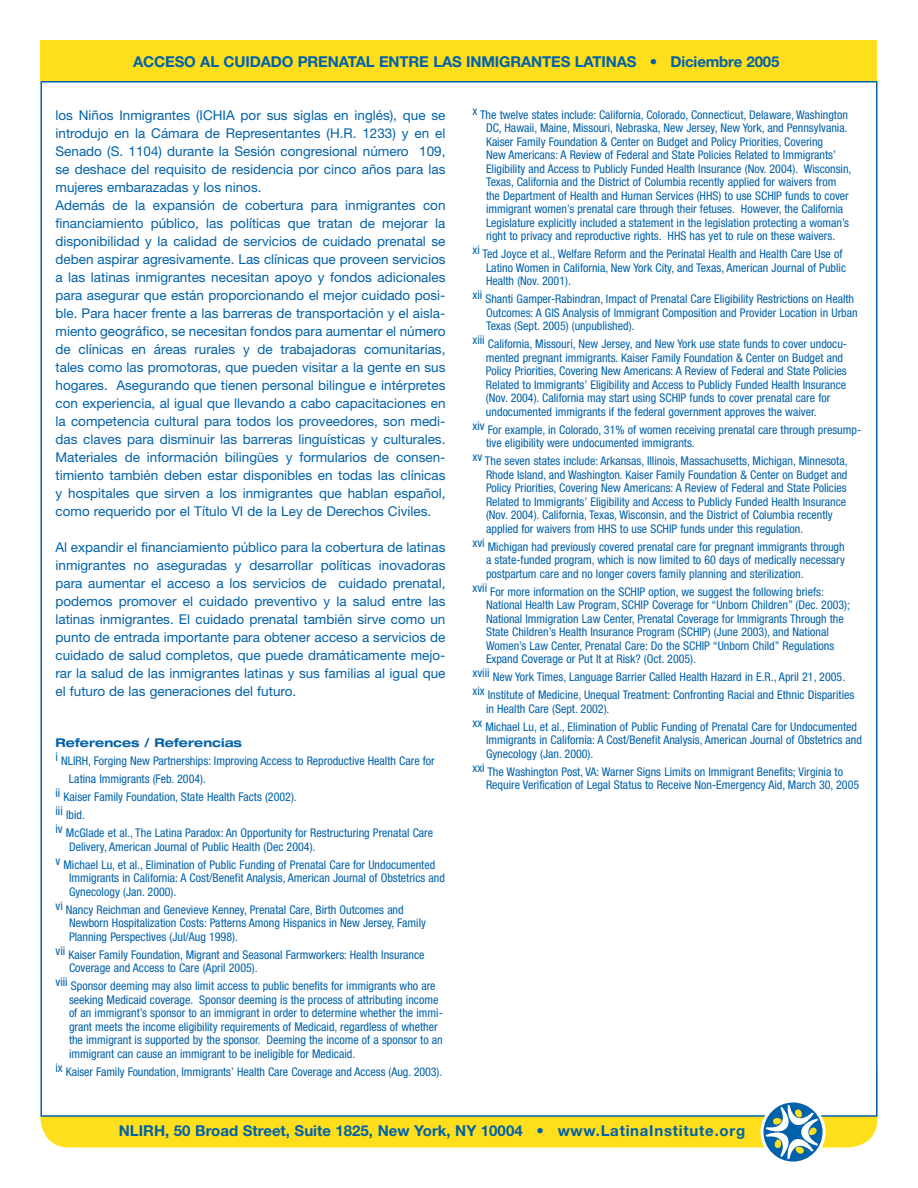
<style>
.page{position:relative;width:918px;height:1188px;background:#fff}
.page>*{position:absolute;margin:0;border:0;box-sizing:border-box;transform-origin:0 0}
.t1{font:700 15px "Helvetica Neue";letter-spacing:-.01em;color:#0161aa}
.t2{font:13.5px/18px "Helvetica Neue";color:#0161aa}
.t3{font:condensed 12px/13.5px "Helvetica Neue";color:#0161aa}
.t4{font:700 expanded 12px "Helvetica Neue";color:#0161aa}
</style>
<div class="page">
<div style="left:40px;top:1117px;width:838px;height:30px;background:#ffdf1b"></div>
<div style="left:40px;top:40px;width:838px;height:41px;background:#ffdf1b"></div>
<svg style="left:762px;top:1101px;width:62px;height:62px"></svg>
<svg style="left:765px;top:1105px;width:53px;height:54px"></svg>
<div style="left:760px;top:1100px;width:66px;height:65px;border:3px solid #fff;border-radius:50%"></div>
<p class="t1" style="left:133px;top:52px;width:648px">ACCESO AL CUIDADO PRENATAL ENTRE LAS INMIGRANTES LATINAS • Diciembre 2005</p>
<p class="t2" style="left:56px;top:106px;width:392px">los Niños Inmigrantes (ICHIA por sus siglas en inglés), que se introdujo en la Cámara de Representantes (H.R. 1233) y en el Senado (S. 1104) durante la Sesión congresional número 109, se deshace del requisito de residencia por cinco años para las mujeres embarazadas y los ninos.<br>Además de la expansión de cobertura para inmigrantes con financiamiento público, las políticas que tratan de mejorar la disponibilidad y la calidad de servicios de cuidado prenatal se deben aspirar agresivamente. Las clínicas que proveen servicios a las latinas inmigrantes necesitan apoyo y fondos adicionales para asegurar que están proporcionando el mejor cuidado posi&shy;ble. Para hacer frente a las barreras de transportación y el aisla&shy;miento geográfico, se necesitan fondos para aumentar el número de clínicas en áreas rurales y de trabajadoras comunitarias, tales como las promotoras, que pueden visitar a la gente en sus hogares. Asegurando que tienen personal bilingue e intérpretes con experiencia, al igual que llevando a cabo capacitaciones en la competencia cultural para todos los proveedores, son medi&shy;das claves para disminuir las barreras linguísticas y culturales.<br>Materiales de información bilingües y formularios de consen&shy;timiento también deben estar disponibles en todas las clínicas y hospitales que sirven a los inmigrantes que hablan español, como requerido por el Título VI de la Ley de Derechos Civiles.</p>
<p class="t2" style="left:56px;top:538px;width:392px;text-align:justify">Al expandir el financiamiento público para la cobertura de latinas inmigrantes no aseguradas y desarrollar políticas inovadoras para aumentar el acceso a los servicios de cuidado prenatal, podemos promover el cuidado preventivo y la salud entre las latinas inmigrantes. El cuidado prenatal también sirve como un punto de entrada importante para obtener acceso a servicios de cuidado de salud completos, que puede dramáticamente mejo&shy;rar la salud de las inmigrantes latinas y sus familias al igual que el futuro de las generaciones del futuro.</p>
<p class="t4" style="left:56px;top:735px;width:188px">References / Referencias</p>
<p class="t3" style="left:56px;top:754px;width:381px">i NLIRH, Forging New Partnerships: Improving Access to Reproductive Health Care for</p>
<p class="t3" style="left:69px;top:772px;width:138px">Latina Immigrants (Feb. 2004).</p>
<p class="t3" style="left:56px;top:790px;width:243px">ii Kaiser Family Foundation, State Health Facts (2002).</p>
<p class="t3" style="left:56px;top:808px;width:31px">iii Ibid.</p>
<p class="t3" style="left:56px;top:826px;width:379px">iv McGlade et al., The Latina Paradox: An Opportunity for Restructuring Prenatal Care</p>
<p class="t3" style="left:56px;top:837px;width:381px;line-height:18px;text-indent:14px">Delivery, American Journal of Public Health (Dec 2004).<br>v Michael Lu, et al., Elimination of Public Funding of Prenatal Care for Undocumented</p>
<p class="t3" style="left:69px;top:871px;width:378px">Immigrants in California: A Cost/Benefit Analysis, American Journal of Obstetrics and<br>Gynecology (Jan. 2000).</p>
<p class="t3" style="left:69px;top:903px;width:359px;text-indent:-14px">vi Nancy Reichman and Genevieve Kenney, Prenatal Care, Birth Outcomes and<br>Newborn Hospitalization Costs: Patterns Among Hispanics in New Jersey, Family<br>Planning Perspectives (Jul/Aug 1998).</p>
<p class="t3" style="left:69px;top:948px;width:357px;text-indent:-14px">vii Kaiser Family Foundation, Migrant and Seasonal Farmworkers: Health Insurance<br>Coverage and Access to Care (April 2005).</p>
<p class="t3" style="left:69px;top:979px;width:375px;text-indent:-14px">viii Sponsor deeming may also limit access to public benefits for immigrants who are seeking Medicaid coverage. Sponsor deeming is the process of attributing income of an immigrant’s sponsor to an immigrant in order to determine whether the immi&shy;grant meets the income eligibility requirements of Medicaid, regardless of whether the immigrant is supported by the sponsor. Deeming the income of a sponsor to an immigrant can cause an immigrant to be ineligible for Medicaid.</p>
<p class="t3" style="left:56px;top:1065px;width:388px">ix Kaiser Family Foundation, Immigrants’ Health Care Coverage and Access (Aug. 2003).</p>
<p class="t3" style="left:486px;top:108px;width:367px;text-indent:-14px">x The twelve states include: California, Colorado, Connecticut, Delaware, Washington DC, Hawaii, Maine, Missouri, Nebraska, New Jersey, New York, and Pennsylvania.<br>Kaiser Family Foundation &amp; Center on Budget and Policy Priorities, Covering<br>New Americans: A Review of Federal and State Policies Related to Immigrants’ Eligibility and Access to Publicly Funded Health Insurance (Nov. 2004). Wisconsin, Texas, California and the District of Columbia recently applied for waivers from the Department of Health and Human Services (HHS) to use SCHIP funds to cover immigrant women’s prenatal care through their fetuses. However, the California Legislature explicitly included a statement in the legislation protecting a woman’s right to privacy and reproductive rights. HHS has yet to rule on these waivers.</p>
<p class="t3" style="left:486px;top:247px;width:362px;text-indent:-14px">xi Ted Joyce et al., Welfare Reform and the Perinatal Health and Health Care Use of<br>Latino Women in California, New York City, and Texas, American Journal of Public<br>Health (Nov. 2001).</p>
<p class="t3" style="left:486px;top:292px;width:373px;text-indent:-14px">xii Shanti Gamper-Rabindran, Impact of Prenatal Care Eligibility Restrictions on Health<br>Outcomes: A GIS Analysis of Immigrant Composition and Provider Location in Urban<br>Texas (Sept. 2005) (unpublished).</p>
<p class="t3" style="left:486px;top:337px;width:363px;text-indent:-13px">xiii California, Missouri, New Jersey, and New York use state funds to cover undocu&shy;mented pregnant immigrants. Kaiser Family Foundation &amp; Center on Budget and Policy Priorities, Covering New Americans: A Review of Federal and State Policies Related to Immigrants’ Eligibility and Access to Publicly Funded Health Insurance (Nov. 2004). California may start using SCHIP funds to cover prenatal care for undocumented immigrants if the federal government approves the waiver.</p>
<p class="t3" style="left:486px;top:423px;width:377px;text-indent:-14px">xiv For example, in Colorado, 31% of women receiving prenatal care through presump&shy;tive eligibility were undocumented immigrants.</p>
<p class="t3" style="left:486px;top:454px;width:363px;text-indent:-14px">xv The seven states include: Arkansas, Illinois, Massachusetts, Michigan, Minnesota, Rhode Island, and Washington. Kaiser Family Foundation &amp; Center on Budget and Policy Priorities, Covering New Americans: A Review of Federal and State Policies Related to Immigrants’ Eligibility and Access to Publicly Funded Health Insurance (Nov. 2004). California, Texas, Wisconsin, and the District of Columbia recently applied for waivers from HHS to use SCHIP funds under this regulation.</p>
<p class="t3" style="left:486px;top:540px;width:360px;text-align:justify;text-indent:-14px">xvi Michigan had previously covered prenatal care for pregnant immigrants through a state-funded program, which is now limited to 60 days of medically necessary postpartum care and no longer covers family planning and sterilization.</p>
<p class="t3" style="left:486px;top:585px;width:366px;text-indent:-14px">xvii For more information on the SCHIP option, we suggest the following briefs:<br>National Health Law Program, SCHIP Coverage for “Unborn Children” (Dec. 2003); National Immigration Law Center, Prenatal Coverage for Immigrants Through the State Children’s Health Insurance Program (SCHIP) (June 2003), and National Women’s Law Center, Prenatal Care: Do the SCHIP “Unborn Child” Regulations Expand Coverage or Put It at Risk? (Oct. 2005).</p>
<p class="t3" style="left:472px;top:668px;width:383px;line-height:18px">xviii New York Times, Language Barrier Called Health Hazard in E.R., April 21, 2005. xix Institute of Medicine, Unequal Treatment: Confronting Racial and Ethnic Disparities</p>
<p class="t3" style="left:472px;top:700px;width:386px;line-height:18px;text-indent:14px">in Health Care (Sept. 2002).<br>xx Michael Lu, et al., Elimination of Public Funding of Prenatal Care for Undocumented</p>
<p class="t3" style="left:486px;top:733px;width:378px">Immigrants in California: A Cost/Benefit Analysis, American Journal of Obstetrics and<br>Gynecology (Jan. 2000).</p>
<p class="t3" style="left:486px;top:765px;width:375px;text-indent:-14px">xxi The Washington Post, VA: Warner Signs Limits on Immigrant Benefits; Virginia to<br>Require Verification of Legal Status to Receive Non-Emergency Aid, March 30, 2005</p>
<p class="t1" style="left:119px;top:1122px;width:628px">NLIRH, 50 Broad Street, Suite 1825, New York, NY 10004 • www.LatinaInstitute.org</p>
</div>
